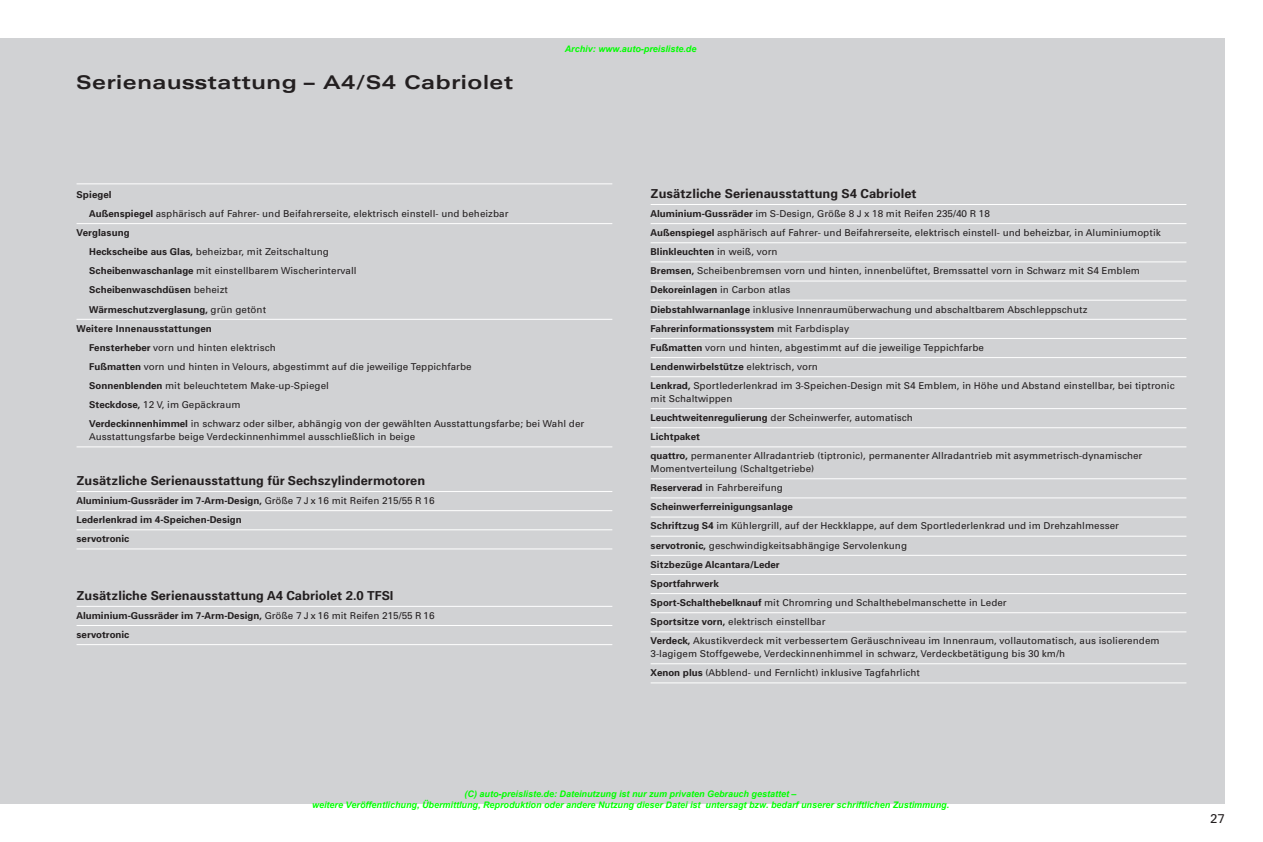
<style>
.page{position:relative;width:1263px;height:842px;background:#fff}
.page>*{position:absolute;margin:0;border:0;box-sizing:border-box;transform-origin:0 0}
.t1{font:700 19.5px "Audi Sans Ext";letter-spacing:.03em;color:#231f20}
.t2{font:700 12.75px "Audi Sans";color:#231f20}
.t3{font:12.75px "Audi Sans";color:#231f20}
.t4{font:9.75px/19.2px "Audi Sans";color:#231f20}
.t5{font:700 9.75px/19.2px "Audi Sans";color:#231f20}
.t6{font:italic 700 9px/10.8px "Arial";color:#0f0;text-align:center}
.s1{font-weight:700}
.s2{font-weight:400}
</style>
<div class="page">
<div style="left:0;top:38px;width:1225px;height:766px;background:#d1d2d4"></div>
<hr style="left:77px;top:223px;width:535px;height:1px;background:#fff">
<hr style="left:77px;top:319px;width:535px;height:1px;background:#fff">
<hr style="left:77px;top:446px;width:535px;height:1px;background:#fff">
<hr style="left:77px;top:491px;width:535px;height:1px;background:#fff">
<hr style="left:77px;top:510px;width:535px;height:1px;background:#fff">
<hr style="left:77px;top:529px;width:535px;height:1px;background:#fff">
<hr style="left:77px;top:549px;width:535px;height:1px;background:#fff">
<hr style="left:77px;top:606px;width:535px;height:1px;background:#fff">
<hr style="left:77px;top:625px;width:535px;height:1px;background:#fff">
<hr style="left:77px;top:644px;width:535px;height:1px;background:#fff">
<hr style="left:651px;top:204px;width:535px;height:1px;background:#fff">
<hr style="left:651px;top:223px;width:535px;height:1px;background:#fff">
<hr style="left:651px;top:242px;width:535px;height:1px;background:#fff">
<hr style="left:651px;top:261px;width:535px;height:1px;background:#fff">
<hr style="left:651px;top:281px;width:535px;height:1px;background:#fff">
<hr style="left:651px;top:300px;width:535px;height:1px;background:#fff">
<hr style="left:651px;top:319px;width:535px;height:1px;background:#fff">
<hr style="left:651px;top:338px;width:535px;height:1px;background:#fff">
<hr style="left:651px;top:357px;width:535px;height:1px;background:#fff">
<hr style="left:651px;top:376px;width:535px;height:1px;background:#fff">
<hr style="left:651px;top:408px;width:535px;height:1px;background:#fff">
<hr style="left:651px;top:427px;width:535px;height:1px;background:#fff">
<hr style="left:651px;top:446px;width:535px;height:1px;background:#fff">
<hr style="left:651px;top:478px;width:535px;height:1px;background:#fff">
<hr style="left:651px;top:497px;width:535px;height:1px;background:#fff">
<hr style="left:651px;top:517px;width:535px;height:1px;background:#fff">
<hr style="left:651px;top:536px;width:535px;height:1px;background:#fff">
<hr style="left:651px;top:555px;width:535px;height:1px;background:#fff">
<hr style="left:651px;top:574px;width:535px;height:1px;background:#fff">
<hr style="left:651px;top:593px;width:535px;height:1px;background:#fff">
<hr style="left:651px;top:612px;width:535px;height:1px;background:#fff">
<hr style="left:651px;top:631px;width:535px;height:1px;background:#fff">
<hr style="left:651px;top:663px;width:535px;height:1px;background:#fff">
<hr style="left:651px;top:682px;width:535px;height:1px;background:#fff">
<hr style="left:77px;top:183px;width:535px;height:1px;background:#fff">
<h1 class="t1" style="left:77px;top:75px;width:438px">Serienausstattung – A4/S4 Cabriolet</h1>
<p class="t6" style="left:565px;top:44px;width:133px">Archiv: www.auto-preisliste.de</p>
<p class="t5" style="left:77px;top:186px;width:37px">Spiegel</p>
<p class="t4" style="left:89px;top:205px;width:421px"><span class="s1">Außenspiegel</span> asphärisch auf Fahrer- und Beifahrerseite, elektrisch einstell- und beheizbar</p>
<p class="t5" style="left:77px;top:224px;width:55px">Verglasung</p>
<p class="t4" style="left:89px;top:243px;width:241px"><span class="s1">Heckscheibe aus Glas,</span> beheizbar, mit Zeitschaltung</p>
<p class="t4" style="left:89px;top:262px;width:269px"><span class="s1">Scheibenwaschanlage</span> mit einstellbarem Wischerintervall</p>
<p class="t5" style="left:89px;top:281px;width:140px">Scheibenwaschdüsen <span class="s2">beheizt</span></p>
<p class="t5" style="left:89px;top:300px;width:178px">Wärmeschutzverglasung, <span class="s2">grün getönt</span></p>
<p class="t5" style="left:77px;top:319px;width:137px">Weitere Innenausstattungen</p>
<p class="t4" style="left:89px;top:339px;width:188px"><span class="s1">Fensterheber</span> vorn und hinten elektrisch</p>
<p class="t4" style="left:89px;top:358px;width:384px"><span class="s1">Fußmatten</span> vorn und hinten in Velours, abgestimmt auf die jeweilige Teppichfarbe</p>
<p class="t4" style="left:89px;top:377px;width:241px"><span class="s1">Sonnenblenden</span> mit beleuchtetem Make-up-Spiegel</p>
<p class="t4" style="left:89px;top:396px;width:153px"><span class="s1">Steckdose,</span> 12 V, im Gepäckraum</p>
<p class="t4" style="left:89px;top:415px;width:497px"><span class="s1">Verdeckinnenhimmel</span> in schwarz oder silber, abhängig von der gewählten Ausstattungsfarbe; bei Wahl der</p>
<p class="t4" style="left:89px;top:428px;width:328px">Ausstattungsfarbe beige Verdeckinnenhimmel ausschließlich in beige</p>
<h2 class="t2" style="left:77px;top:476px;width:350px">Zusätzliche Serienausstattung für Sechszylindermotoren</h2>
<p class="t5" style="left:77px;top:492px;width:360px">Aluminium-Gussräder im 7-Arm-Design, <span class="s2">Größe 7 J x 16 mit Reifen 215/55 R 16<br></span>Lederlenkrad im 4-Speichen-Design<br>servotronic</p>
<h2 class="t2" style="left:77px;top:590px;width:318px">Zusätzliche Serienausstattung A4 Cabriolet 2.0 TFSI</h2>
<p class="t5" style="left:77px;top:606px;width:360px">Aluminium-Gussräder im 7-Arm-Design, <span class="s2">Größe 7 J x 16 mit Reifen 215/55 R 16 </span>servotronic</p>
<h2 class="t2" style="left:651px;top:189px;width:267px">Zusätzliche Serienausstattung S4 Cabriolet</h2>
<p class="t4" style="left:651px;top:205px;width:526px"><span class="s1">Aluminium-Gussräder</span> im S-Design, Größe 8 J x 18 mit Reifen 235/40 R 18<br><span class="s1">Außenspiegel</span> asphärisch auf Fahrer- und Beifahrerseite, elektrisch einstell- und beheizbar, in Aluminiumoptik <span class="s1">Blinkleuchten</span> in weiß, vorn<br><span class="s1">Bremsen,</span> Scheibenbremsen vorn und hinten, innenbelüftet, Bremssattel vorn in Schwarz mit S4 Emblem <span class="s1">Dekoreinlagen</span> in Carbon atlas<br><span class="s1">Diebstahlwarnanlage</span> inklusive Innenraumüberwachung und abschaltbarem Abschleppschutz <span class="s1">Fahrerinformationssystem</span> mit Farbdisplay<br><span class="s1">Fußmatten</span> vorn und hinten, abgestimmt auf die jeweilige Teppichfarbe<br><span class="s1">Lendenwirbelstütze</span> elektrisch, vorn<br><span class="s1">Lenkrad,</span> Sportlederlenkrad im 3-Speichen-Design mit S4 Emblem, in Höhe und Abstand einstellbar, bei tiptronic</p>
<p class="t4" style="left:651px;top:390px;width:493px">mit Schaltwippen<br><span class="s1">Leuchtweitenregulierung</span> der Scheinwerfer, automatisch<br><span class="s1">Lichtpaket<br>quattro,</span> permanenter Allradantrieb (tiptronic), permanenter Allradantrieb mit asymmetrisch-dynamischer</p>
<p class="t4" style="left:651px;top:460px;width:511px">Momentverteilung (Schaltgetriebe)<br><span class="s1">Reserverad</span> in Fahrbereifung<br><span class="s1">Scheinwerferreinigungsanlage<br>Schriftzug S4</span> im Kühlergrill, auf der Heckklappe, auf dem Sportlederlenkrad und im Drehzahlmesser <span class="s1">servotronic,</span> geschwindigkeitsabhängige Servolenkung<br><span class="s1">Sitzbezüge Alcantara/Leder<br>Sportfahrwerk<br>Sport-Schalthebelknauf</span> mit Chromring und Schalthebelmanschette in Leder<br><span class="s1">Sportsitze vorn,</span> elektrisch einstellbar<br><span class="s1">Verdeck,</span> Akustikverdeck mit verbessertem Geräuschniveau im Innenraum, vollautomatisch, aus isolierendem</p>
<p class="t4" style="left:651px;top:645px;width:416px">3-lagigem Stoffgewebe, Verdeckinnenhimmel in schwarz, Verdeckbetätigung bis 30 km/h<br><span class="s1">Xenon plus</span> (Abblend- und Fernlicht) inklusive Tagfahrlicht</p>
<p class="t6" style="left:312px;top:789px;width:639px">(C) auto-preisliste.de: Dateinutzung ist nur zum privaten Gebrauch gestattet –<br>weitere Veröffentlichung, Übermittlung, Reproduktion oder andere Nutzung dieser Datei ist untersagt bzw. bedarf unserer schriftlichen Zustimmung.</p>
<h2 class="t3" style="left:1210px;top:814px;width:16px">27</h2>
</div>
